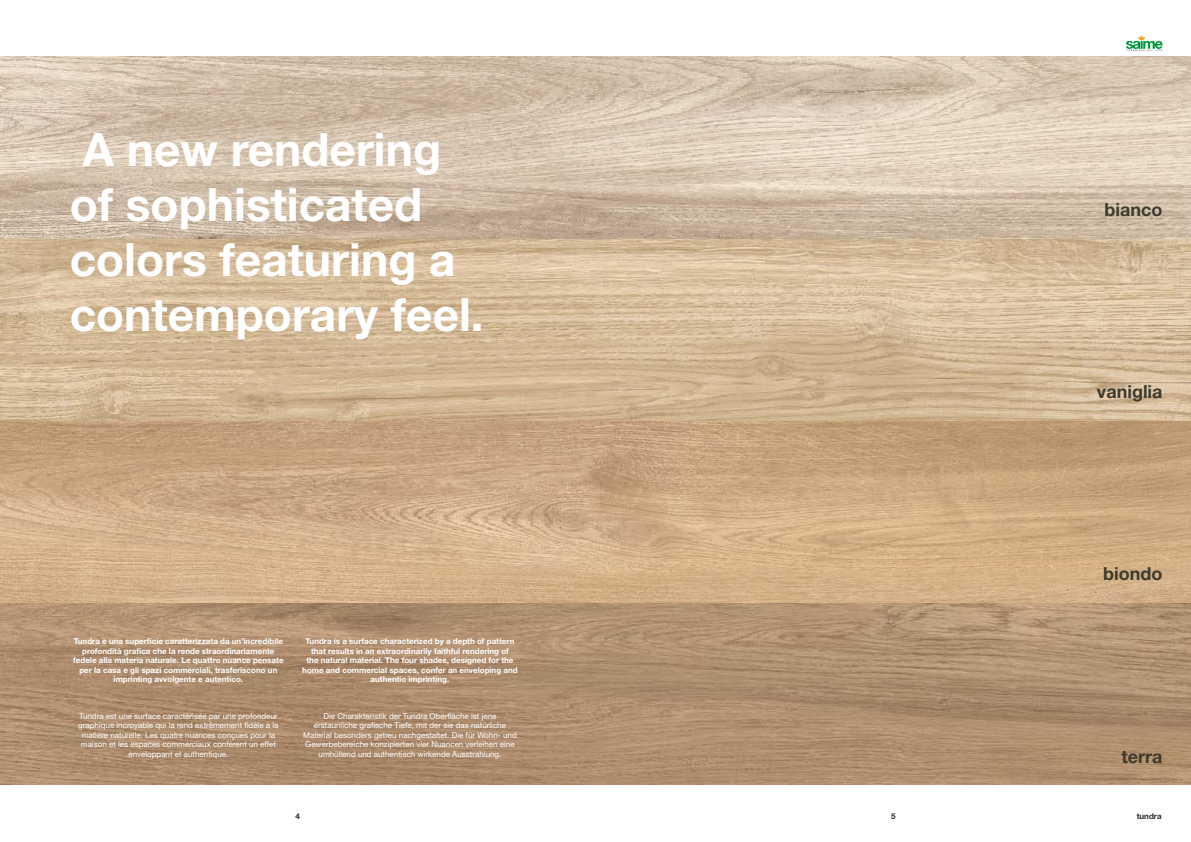
<style>
.page{position:relative;width:1191px;height:842px;background:#fff}
.page>*{position:absolute;margin:0;border:0;box-sizing:border-box;transform-origin:0 0}
.t1{font:700 46px/55.2px "Helvetica Neue LT Std";color:#fff}
.t2{font:700 18px "Helvetica Neue LT Std";color:#3c3b2d}
.t3{font:8px/9.6px "Helvetica Neue LT Std";color:#fff;text-align:center}
.t4{font:700 8px/9.6px "Helvetica Neue LT Std";color:#fff;text-align:center}
.t5{font:700 8px "Helvetica Neue LT Std";color:#282827}
</style>
<div class="page">
<img style="left:0;top:57px;width:1191px;height:728px">
<svg style="left:1126px;top:35px;width:36px;height:16px"></svg>
<h1 class="t1" style="left:70px;top:121px;width:415px">A new rendering<br>of sophisticated colors featuring a contemporary feel.</h1>
<p class="t4" style="left:73px;top:636px;width:212px">Tundra è una superficie caratterizzata da un’incredibile profondità grafica che la rende straordinariamente fedele alla materia naturale. Le quattro nuance pensate per la casa e gli spazi commerciali, trasferiscono un imprinting avvolgente e autentico.</p>
<p class="t4" style="left:302px;top:636px;width:217px">Tundra is a surface characterized by a depth of pattern that results in an extraordinarily faithful rendering of<br>the natural material. The four shades, designed for the home and commercial spaces, confer an enveloping and authentic imprinting.</p>
<p class="t3" style="left:78px;top:711px;width:202px">Tundra est une surface caractérisée par une profondeur graphique incroyable qui la rend extrêmement fidèle à la matière naturelle. Les quatre nuances conçues pour la maison et les espaces commerciaux confèrent un effet enveloppant et authentique.</p>
<p class="t3" style="left:303px;top:711px;width:215px">Die Charakteristik der Tundra Oberfläche ist jene erstaunliche grafische Tiefe, mit der sie das natürliche Material besonders getreu nachgestaltet. Die für Wohn- und Gewerbebereiche konzipierten vier Nuancen verleihen eine umhüllend und authentisch wirkende Ausstrahlung.</p>
<h2 class="t2" style="left:1104px;top:198px;width:59px">bianco</h2>
<h2 class="t2" style="left:1097px;top:381px;width:67px">vaniglia</h2>
<h2 class="t2" style="left:1103px;top:563px;width:61px">biondo</h2>
<h2 class="t2" style="left:1121px;top:745px;width:43px">terra</h2>
<p class="t5" style="left:295px;top:812px;width:6px">4</p>
<p class="t5" style="left:891px;top:811px;width:6px">5</p>
<p class="t5" style="left:1136px;top:811px;width:26px">tundra</p>
</div>
